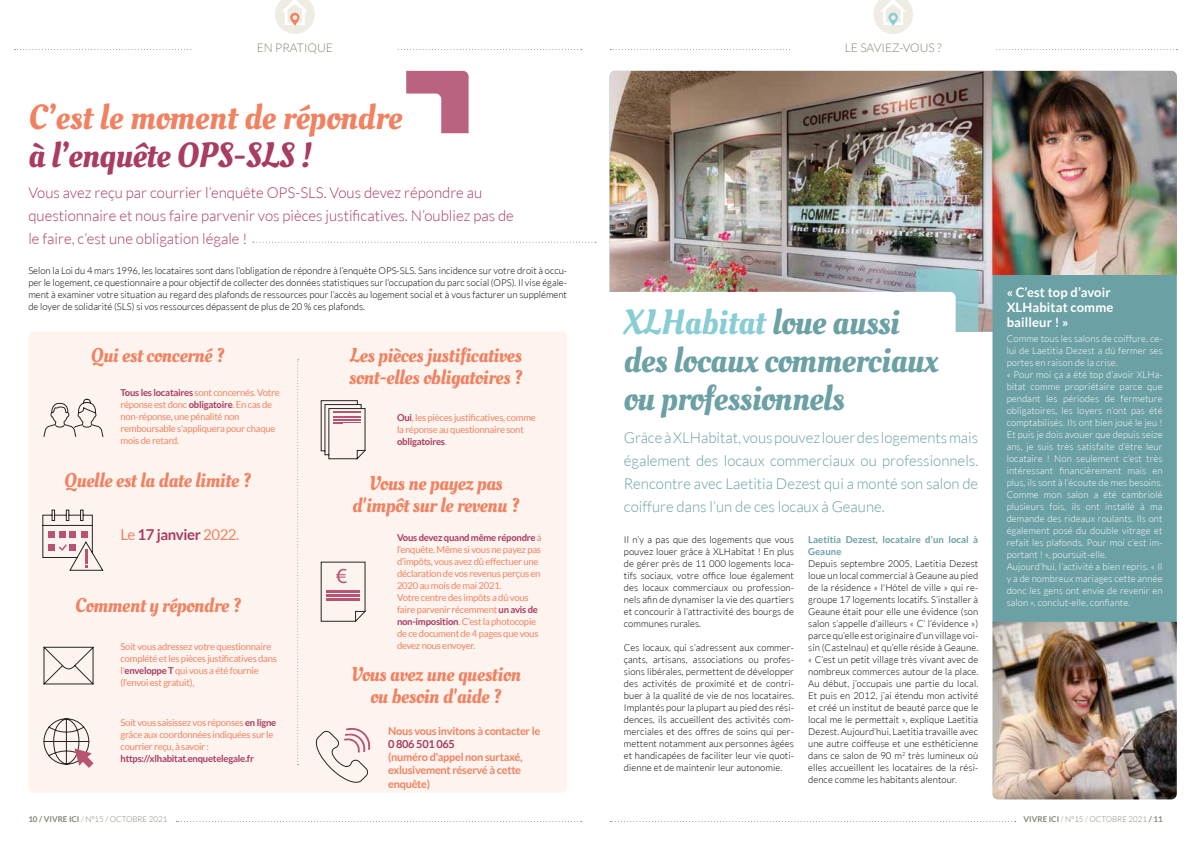
<style>
.page{position:relative;width:1191px;height:842px;background:#fff}
.page>*{position:absolute;margin:0;border:0;box-sizing:border-box;transform-origin:0 0}
.t1{font:35px/38px "Oleo Script";letter-spacing:-.01em;color:#6ba0a4}
.t2{font:35px "Oleo Script";color:#f08262}
.t3{font:35px "Oleo Script";letter-spacing:-.01em;color:#a93c62}
.t4{font:20px/22px "Oleo Script";letter-spacing:-.01em;color:#f08262;text-align:center}
.t5{font:300 15px/23px "Lato";color:#6ba0a4;text-align:justify}
.t6{font:300 15px/23px "Lato";color:#a93c62}
.t7{font:700 15px "Lato";letter-spacing:-.025em;color:#a93c62}
.t8{font:700 13px/15px "Lato";letter-spacing:.01em;color:#fff}
.t9{font:300 12px "Lato";color:#878575}
.t10{font:700 11px/13.2px "Lato";letter-spacing:-.025em;color:#f08262}
.t11{font:700 11px "Lato";letter-spacing:-.025em;color:#a93c62}
.t12{font:300 9.5px/12px "Lato";letter-spacing:.01em;color:#000;text-align:justify}
.t13{font:300 9.5px/12px "Lato";letter-spacing:.01em;color:#fff}
.t14{font:9.5px/12px "Lato";letter-spacing:-.025em;color:#f08262}
.t15{font:700 9.5px/12px "Lato";letter-spacing:.01em;color:#6ba0a4}
.t16{font:700 9.5px "Lato";letter-spacing:-.025em;color:#a93c62}
.t17{font:300 8px "Lato";color:#878575}
.s1{font-weight:700;color:#a93c62}
.s2{font-weight:400;color:#f08262}
.s3{color:#88cdd3}
.s4{font-weight:700}
</style>
<div class="page">
<svg style="left:15px;top:49px;width:567px;height:1px"></svg>
<svg style="left:610px;top:49px;width:567px;height:1px"></svg>
<svg style="left:275px;top:0;width:40px;height:34px"></svg>
<div style="left:193px;top:43px;width:204px;height:11px;background:#fff"></div>
<div style="left:406px;top:71px;width:62px;height:62px;background:#ba6381"></div>
<div style="left:0;top:94px;width:441px;height:79px;background:#fff;border-radius:6px"></div>
<svg style="left:253px;top:242px;width:343px;height:1px"></svg>
<div style="left:28px;top:332px;width:539px;height:461px;background:#fef4ef;border-radius:6px"></div>
<svg style="left:43px;top:399px;width:61px;height:38px"></svg>
<svg style="left:42px;top:509px;width:61px;height:62px"></svg>
<svg style="left:43px;top:646px;width:51px;height:39px"></svg>
<svg style="left:43px;top:718px;width:50px;height:50px"></svg>
<svg style="left:320px;top:400px;width:46px;height:60px"></svg>
<svg style="left:320px;top:561px;width:46px;height:61px"></svg>
<svg style="left:315px;top:728px;width:56px;height:55px"></svg>
<svg style="left:297px;top:359px;width:2px;height:406px"></svg>
<svg style="left:873px;top:0;width:40px;height:34px"></svg>
<div style="left:791px;top:43px;width:204px;height:11px;background:#fff"></div>
<img style="left:609px;top:71px;width:383px;height:261px">
<svg style="left:916px;top:269px;width:62px;height:63px"></svg>
<div style="left:604px;top:292px;width:351px;height:79px;background:#fff;border-radius:6px"></div>
<div style="left:992px;top:275px;width:184px;height:347px;background:#6ba0a4"></div>
<img style="left:992px;top:622px;width:184px;height:177px">
<img style="left:992px;top:71px;width:184px;height:204px">
<svg style="left:176px;top:821px;width:406px;height:1px"></svg>
<svg style="left:610px;top:821px;width:405px;height:1px"></svg>
<p class="t9" style="left:257px;top:42px;width:78px">EN PRATIQUE</p>
<h1 class="t2" style="left:28px;top:96px;width:375px">C’est le moment de répondre</h1>
<h1 class="t3" style="left:28px;top:134px;width:285px">à l’enquête OPS-SLS !</h1>
<h3 class="t6" style="left:28px;top:181px;width:487px">Vous avez reçu par courrier l’enquête OPS-SLS. Vous devez répondre au questionnaire et nous faire parvenir vos pièces justificatives. N’oubliez pas de le faire, c’est une obligation légale !</h3>
<p class="t12" style="left:28px;top:264px;width:540px">Selon la Loi du 4 mars 1996, les locataires sont dans l’obligation de répondre à l’enquête OPS-SLS. Sans incidence sur votre droit à occu&shy;per le logement, ce questionnaire a pour objectif de collecter des données statistiques sur l’occupation du parc social (OPS). Il vise égale&shy;ment à examiner votre situation au regard des plafonds de ressources pour l’accès au logement social et à vous facturer un supplément de loyer de solidarité (SLS) si vos ressources dépassent de plus de 20 % ces plafonds.</p>
<h2 class="t4" style="left:349px;top:345px;width:175px;text-align:left">Les pièces justificatives sont-elles obligatoires ?</h2>
<p class="t14" style="left:397px;top:412px;width:140px"><span class="s1">Oui</span>, les pièces justificatives, comme la réponse au questionnaire sont <span class="s1">obligatoires</span>.</p>
<h2 class="t4" style="left:352px;top:472px;width:169px">Vous ne payez pas d'impôt sur le revenu ?</h2>
<h2 class="t4" style="left:91px;top:345px;width:135px">Qui est concerné ?</h2>
<p class="t14" style="left:120px;top:386px;width:161px"><span class="s1">Tous les locataires</span> sont concernés. Votre réponse est donc <span class="s1">obligatoire</span>. En cas de non-réponse, une pénalité non remboursable s'appliquera pour chaque mois de retard.</p>
<h2 class="t4" style="left:64px;top:469px;width:188px">Quelle est la date limite ?</h2>
<h3 class="t7" style="left:120px;top:525px;width:120px"><span class="s2">Le</span> 17 janvier <span class="s2">2022.</span></h3>
<p class="t14" style="left:397px;top:531px;width:146px"><span class="s1">Vous devez quand même répondre</span> à l’enquête. Même si vous ne payez pas d’impôts, vous avez dû effectuer une déclaration de vos revenus perçus en 2020 au mois de mai 2021.<br>Votre centre des impôts a dû vous faire parvenir récemment <span class="s1">un avis de non-imposition</span>. C’est la photocopie de ce document de 4 pages que vous</p>
<p class="t14" style="left:120px;top:640px;width:152px">Soit vous adressez votre questionnaire</p>
<p class="t14" style="left:397px;top:639px;width:80px">devez nous envoyer.</p>
<p class="t14" style="left:120px;top:652px;width:158px">complété et les pièces justificatives dans l'<span class="s1">enveloppe T</span> qui vous a été fournie (l'envoi est gratuit),</p>
<p class="t14" style="left:120px;top:716px;width:157px">Soit vous saisissez vos réponses <span class="s1">en ligne </span>grâce aux coordonnées indiquées sur le courrier reçu, à savoir :</p>
<p class="t16" style="left:120px;top:753px;width:135px">https://xlhabitat.enquetelegale.fr</p>
<h2 class="t4" style="left:75px;top:594px;width:167px">Comment y répondre ?</h2>
<h2 class="t4" style="left:351px;top:663px;width:171px">Vous avez une question ou besoin d'aide ?</h2>
<p class="t10" style="left:388px;top:724px;width:154px">Nous vous invitons à contacter le</p>
<p class="t11" style="left:388px;top:738px;width:68px">0 806 501 065</p>
<p class="t10" style="left:388px;top:750px;width:136px">(numéro d'appel non surtaxé, exlusivement réservé à cette enquête)</p>
<p class="t9" style="left:845px;top:42px;width:98px">LE SAVIEZ-VOUS ?</p>
<h1 class="t1" style="left:624px;top:303px;width:316px"><span class="s3">XLHabitat</span> loue aussi des locaux commerciaux ou professionnels</h1>
<h3 class="t5" style="left:624px;top:427px;width:356px">Grâce à XLHabitat, vous pouvez louer des logements mais également des locaux commerciaux ou professionnels.<br>Rencontre avec Laetitia Dezest qui a monté son salon de coiffure dans l’un de ces locaux à Geaune.</h3>
<p class="t12" style="left:624px;top:534px;width:172px">Il n’y a pas que des logements que vous pouvez louer grâce à XLHabitat ! En plus de gérer près de 11 000 logements loca&shy;tifs sociaux, votre office loue également des locaux commerciaux ou profession&shy;nels afin de dynamiser la vie des quartiers et concourir à l’attractivité des bourgs de communes rurales.</p>
<p class="t12" style="left:624px;top:642px;width:172px">Ces locaux, qui s’adressent aux commer&shy;çants, artisans, associations ou profes&shy;sions libérales, permettent de développer des activités de proximité et de contri&shy;buer à la qualité de vie de nos locataires.<br>Implantés pour la plupart au pied des rési&shy;dences, ils accueillent des activités com&shy;merciales et des offres de soins qui per&shy;mettent notamment aux personnes âgées et handicapées de faciliter leur vie quoti&shy;dienne et de maintenir leur autonomie.</p>
<p class="t15" style="left:808px;top:534px;width:172px">Laetitia Dezest, locataire d’un local à<br>Geaune</p>
<p class="t12" style="left:808px;top:558px;width:172px">Depuis septembre 2005, Laetitia Dezest loue un local commercial à Geaune au pied de la résidence « l'Hôtel de ville » qui re&shy;groupe 17 logements locatifs. S’installer à Geaune était pour elle une évidence (son salon s’appelle d’ailleurs « C’ l’évidence ») parce qu’elle est originaire d’un village voi&shy;sin (Castelnau) et qu’elle réside à Geaune. « C’est un petit village très vivant avec de nombreux commerces autour de la place.<br>Au début, j’occupais une partie du local.<br>Et puis en 2012, j’ai étendu mon activité et créé un institut de beauté parce que le local me le permettait », explique Laetitia Dezest. Aujourd’hui, Laetitia travaille avec une autre coiffeuse et une esthéticienne dans ce salon de 90 m<sup>2</sup> très lumineux où elles accueillent les locataires de la rési&shy;dence comme les habitants alentour.</p>
<h3 class="t8" style="left:1006px;top:284px;width:108px">« C’est top d’avoir<br>XLHabitat comme bailleur ! »</h3>
<p class="t13" style="left:1006px;top:332px;width:157px">Comme tous les salons de coiffure, ce&shy;lui de Laetitia Dezest a dû fermer ses portes en raison de la crise.<br>« Pour moi ça a été top d’avoir XLHa&shy;bitat comme propriétaire parce que pendant les périodes de fermeture obligatoires, les loyers n’ont pas été comptabilisés. Ils ont bien joué le jeu !<br>Et puis je dois avouer que depuis seize ans, je suis très satisfaite d’être leur locataire ! Non seulement c’est très intéressant financièrement mais en plus, ils sont à l’écoute de mes besoins.<br>Comme mon salon a été cambriolé plusieurs fois, ils ont installé à ma demande des rideaux roulants. Ils ont également posé du double vitrage et refait les plafonds. Pour moi c’est im&shy;portant ! », poursuit-elle.<br>Aujourd’hui, l’activité a bien repris. « Il y a de nombreux mariages cette année donc les gens ont envie de revenir en salon », conclut-elle, confiante.</p>
<p class="t17" style="left:28px;top:815px;width:141px"><span class="s4">10 / VIVRE ICI</span> / N°15 / OCTOBRE 2021</p>
<p class="t17" style="left:1023px;top:815px;width:141px"><span class="s4">VIVRE ICI</span> / N°15 / OCTOBRE 2021 <span class="s4">/ 11</span></p>
</div>
